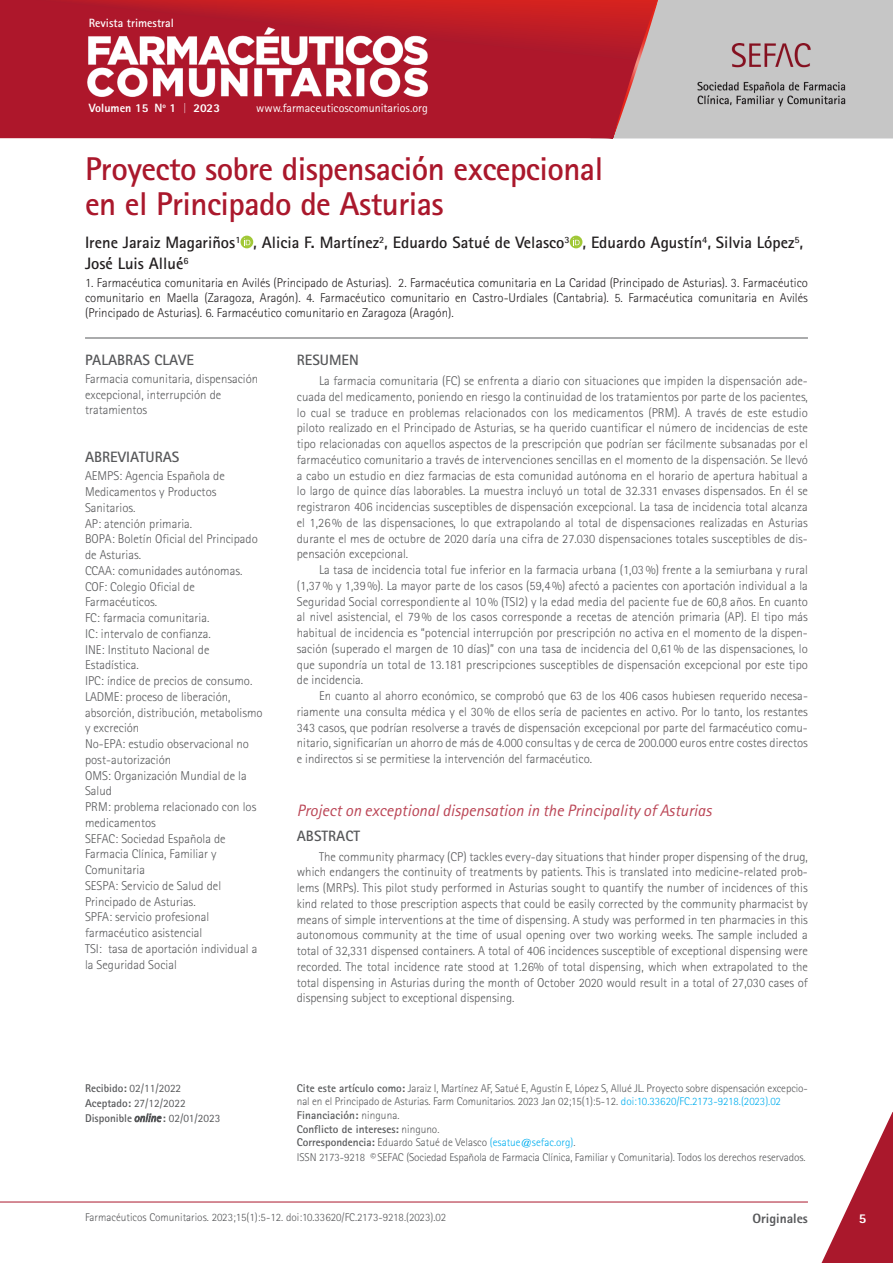
<style>
.page{position:relative;width:893px;height:1263px;background:#fff}
.page>*{position:absolute;margin:0;border:0;box-sizing:border-box;transform-origin:0 0}
.t0{font:700 33px/34.5px "Rotis Sans Serif";letter-spacing:-.015em;color:#aa182c}
.autores{font:700 16.5px/21px "Rotis Sans Serif";color:#231f20}
.TIT_INGLES{font:italic 16.5px "Rotis Sans Serif";color:#bb4656}
.Datos_bibliográficos{font:700 15px "Rotis Sans Serif";color:#57585a}
.tit_resumen{font:700 15px "Rotis Sans Serif";color:#57585a}
.t1{font:800 13.5px "Rotis Sans Serif";color:#57585a}
.t2{font:800 13.5px "Rotis Sans Serif";color:#fff}
.tex_resumen{font:300 12.75px/15.8px "Rotis Sans Serif";letter-spacing:.005em;color:#57585a;text-align:justify}
.tex_resumen_english{font:300 12.75px/15.8px "Rotis Sans Serif";color:#57585a;text-align:justify}
.Datos_bibliográficos-2{font:300 12.75px/15.8px "Rotis Sans Serif";color:#57585a}
.autores_cargo{font:300 12.75px/15px "Rotis Sans Serif";color:#231f20;text-align:justify}
.t3{font:12px "Rotis Sans Serif";color:#fff}
.t4{font:700 12px "Rotis Sans Serif";color:#fff}
.t5{font:800 12px "Rotis Sans Serif";color:#fff}
.Datos_bibliográficos-3{font:300 11.25px/13.5px "Rotis Sans Serif";letter-spacing:-.01em;color:#57585a}
.Datos_bibliográficos-4{font:11.25px/15px "Rotis Sans Serif W1 G";color:#57585a}
.Datos_bibliográficos-5{font:700 11.25px "Rotis Sans Serif";color:#57585a}
.s1{font-weight:700}
.s2{font-style:italic}
.s3{color:#00aeef}
.s4{font-weight:300}
</style>
<div class="page">
<svg style="left:821px;top:1112px;width:72px;height:151px"></svg>
<svg style="left:0;top:0;width:591px;height:138px;background:#b21829"></svg>
<svg style="left:591px;top:0;width:302px;height:138px;background:#c3a4a7"></svg>
<img style="left:85px;top:22px;width:353px;height:76px">
<img style="left:697px;top:43px;width:148px;height:63px">
<hr style="left:0;top:1201px;width:808px;height:1px;background:#aa182c">
<hr style="left:85px;top:338px;width:723px;height:1px;background:#57585a">
<svg style="left:240px;top:236px;width:13px;height:12px"></svg>
<svg style="left:244px;top:238px;width:6px;height:7px"></svg>
<div style="left:570px;top:236px;width:12px;height:12px;background:#a1c837;border-radius:50%"></div>
<svg style="left:573px;top:238px;width:7px;height:7px"></svg>
<p class="t4" style="left:89px;top:15px;width:87px">Revista trimestral</p>
<p class="t5" style="left:89px;top:100px;width:89px">Volumen 15 N<sup>o</sup> 1</p>
<p class="t5" style="left:194px;top:100px;width:28px">2023</p>
<p class="t3" style="left:256px;top:101px;width:173px">www.farmaceuticoscomunitarios.org</p>
<p class="t0" style="left:85px;top:151px;width:520px">Proyecto sobre dispensación excepcional en el Principado de Asturias</p>
<p class="autores" style="left:85px;top:232px;width:720px">Irene Jaraiz Magariños<sup>1</sup> , Alicia F. Martínez<sup>2</sup>, Eduardo Satué de Velasco<sup>3</sup> , Eduardo Agustín<sup>4</sup>, Silvia López<sup>5</sup>,<br>José Luis Allué<sup>6</sup></p>
<p class="autores_cargo" style="left:85px;top:275px;width:724px">1. Farmacéutica comunitaria en Avilés (Principado de Asturias). 2. Farmacéutica comunitaria en La Caridad (Principado de Asturias). 3. Farmacéutico comunitario en Maella (Zaragoza, Aragón). 4. Farmacéutico comunitario en Castro-Urdiales (Cantabria). 5. Farmacéutica comunitaria en Avilés (Principado de Asturias). 6. Farmacéutico comunitario en Zaragoza (Aragón).</p>
<p class="Datos_bibliográficos" style="left:85px;top:350px;width:110px">PALABRAS CLAVE</p>
<p class="Datos_bibliográficos-2" style="left:85px;top:371px;width:175px">Farmacia comunitaria, dispensación excepcional, interrupción de tratamientos</p>
<p class="Datos_bibliográficos" style="left:85px;top:448px;width:96px">ABREVIATURAS</p>
<p class="Datos_bibliográficos-2" style="left:85px;top:468px;width:179px">AEMPS: Agencia Española de<br>Medicamentos y Productos<br>Sanitarios.<br>AP: atención primaria.<br>BOPA: Boletín Oficial del Principado de Asturias.<br>CCAA: comunidades autónomas.<br>COF: Colegio Oficial de<br>Farmacéuticos.<br>FC: farmacia comunitaria.<br>IC: intervalo de confianza.<br>INE: Instituto Nacional de<br>Estadística.<br>IPC: índice de precios de consumo.<br>LADME: proceso de liberación, absorción, distribución, metabolismo y excreción<br>No-EPA: estudio observacional no post-autorización<br>OMS: Organización Mundial de la<br>Salud<br>PRM: problema relacionado con los medicamentos<br>SEFAC: Sociedad Española de<br>Farmacia Clínica, Familiar y<br>Comunitaria<br>SESPA: Servicio de Salud del<br>Principado de Asturias.<br>SPFA: servicio profesional farmacéutico asistencial<br>TSI: tasa de aportación individual a la Seguridad Social</p>
<p class="Datos_bibliográficos-4" style="left:85px;top:1080px;width:137px"><span class="s1">Recibido:</span> 02/11/2022<br><span class="s1">Aceptado:</span> 27/12/2022<br><span class="s1">Disponible</span> <span class="s2">online</span> <span class="s1">:</span> 02/01/2023</p>
<p class="tit_resumen" style="left:297px;top:350px;width:63px">RESUMEN</p>
<p class="tex_resumen" style="left:297px;top:373px;width:513px;text-indent:22px">La farmacia comunitaria (FC) se enfrenta a diario con situaciones que impiden la dispensación ade&shy;cuada del medicamento, poniendo en riesgo la continuidad de los tratamientos por parte de los pacientes, lo cual se traduce en problemas relacionados con los medicamentos (PRM). A través de este estudio piloto realizado en el Principado de Asturias, se ha querido cuantificar el número de incidencias de este tipo relacionadas con aquellos aspectos de la prescripción que podrían ser fácilmente subsanadas por el farmacéutico comunitario a través de intervenciones sencillas en el momento de la dispensación. Se llevó a cabo un estudio en diez farmacias de esta comunidad autónoma en el horario de apertura habitual a lo largo de quince días laborables. La muestra incluyó un total de 32.331 envases dispensados. En él se registraron 406 incidencias susceptibles de dispensación excepcional. La tasa de incidencia total alcanza el 1,26% de las dispensaciones, lo que extrapolando al total de dispensaciones realizadas en Asturias durante el mes de octubre de 2020 daría una cifra de 27.030 dispensaciones totales susceptibles de dis&shy;pensación excepcional.</p>
<p class="tex_resumen" style="left:297px;top:562px;width:513px;text-indent:22px">La tasa de incidencia total fue inferior en la farmacia urbana (1,03%) frente a la semiurbana y rural (1,37% y 1,39%). La mayor parte de los casos (59,4%) afectó a pacientes con aportación individual a la Seguridad Social correspondiente al 10% (TSI2) y la edad media del paciente fue de 60,8 años. En cuanto al nivel asistencial, el 79% de los casos corresponde a recetas de atención primaria (AP). El tipo más habitual de incidencia es “potencial interrupción por prescripción no activa en el momento de la dispen&shy;sación (superado el margen de 10 días)” con una tasa de incidencia del 0,61% de las dispensaciones, lo que supondría un total de 13.181 prescripciones susceptibles de dispensación excepcional por este tipo de incidencia.</p>
<p class="tex_resumen" style="left:297px;top:688px;width:513px;text-indent:23px">En cuanto al ahorro económico, se comprobó que 63 de los 406 casos hubiesen requerido necesa&shy;riamente una consulta médica y el 30% de ellos sería de pacientes en activo. Por lo tanto, los restantes 343 casos, que podrían resolverse a través de dispensación excepcional por parte del farmacéutico comu&shy;nitario, significarían un ahorro de más de 4.000 consultas y de cerca de 200.000 euros entre costes directos e indirectos si se permitiese la intervención del farmacéutico.</p>
<p class="TIT_INGLES" style="left:297px;top:800px;width:416px">Project on exceptional dispensation in the Principality of Asturias</p>
<p class="tit_resumen" style="left:297px;top:826px;width:65px">ABSTRACT</p>
<p class="tex_resumen_english" style="left:297px;top:848px;width:513px;text-indent:23px">The community pharmacy (CP) tackles every-day situations that hinder proper dispensing of the drug, which endangers the continuity of treatments by patients. This is translated into medicine-related prob&shy;lems (MRPs). This pilot study performed in Asturias sought to quantify the number of incidences of this kind related to those prescription aspects that could be easily corrected by the community pharmacist by means of simple interventions at the time of dispensing. A study was performed in ten pharmacies in this autonomous community at the time of usual opening over two working weeks. The sample included a total of 32,331 dispensed containers. A total of 406 incidences susceptible of exceptional dispensing were recorded. The total incidence rate stood at 1.26% of total dispensing, which when extrapolated to the total dispensing in Asturias during the month of October 2020 would result in a total of 27,030 cases of dispensing subject to exceptional dispensing.</p>
<p class="Datos_bibliográficos-3" style="left:297px;top:1081px;width:513px"><span class="s1">Cite este artículo como:</span> Jaraiz I, Martínez AF, Satué E, Agustín E, López S, Allué JL. Proyecto sobre dispensación excepcio&shy;nal en el Principado de Asturias. Farm Comunitarios. 2023 Jan 02;15(1):5-12. <span class="s3">doi:10.33620/FC.2173-9218.(2023).02</span></p>
<p class="Datos_bibliográficos-5" style="left:297px;top:1108px;width:104px">Financiación: <span class="s4">ninguna.</span></p>
<p class="Datos_bibliográficos-5" style="left:297px;top:1122px;width:144px">Conflicto de intereses: <span class="s4">ninguno.</span></p>
<p class="Datos_bibliográficos-3" style="left:297px;top:1136px;width:280px"><span class="s1">Correspondencia:</span> Eduardo Satué de Velasco <span class="s3">(esatue@sefac.org)</span>.</p>
<p class="Datos_bibliográficos-3" style="left:297px;top:1150px;width:510px">ISSN 2173-9218 ©SEFAC (Sociedad Española de Farmacia Clínica, Familiar y Comunitaria). Todos los derechos reservados.</p>
<p class="Datos_bibliográficos-3" style="left:85px;top:1210px;width:363px">Farmacéuticos Comunitarios. 2023;15(1):5-12. doi:10.33620/FC.2173-9218.(2023).02</p>
<p class="t1" style="left:752px;top:1210px;width:57px">Originales</p>
<p class="t2" style="left:859px;top:1210px;width:9px">5</p>
</div>
